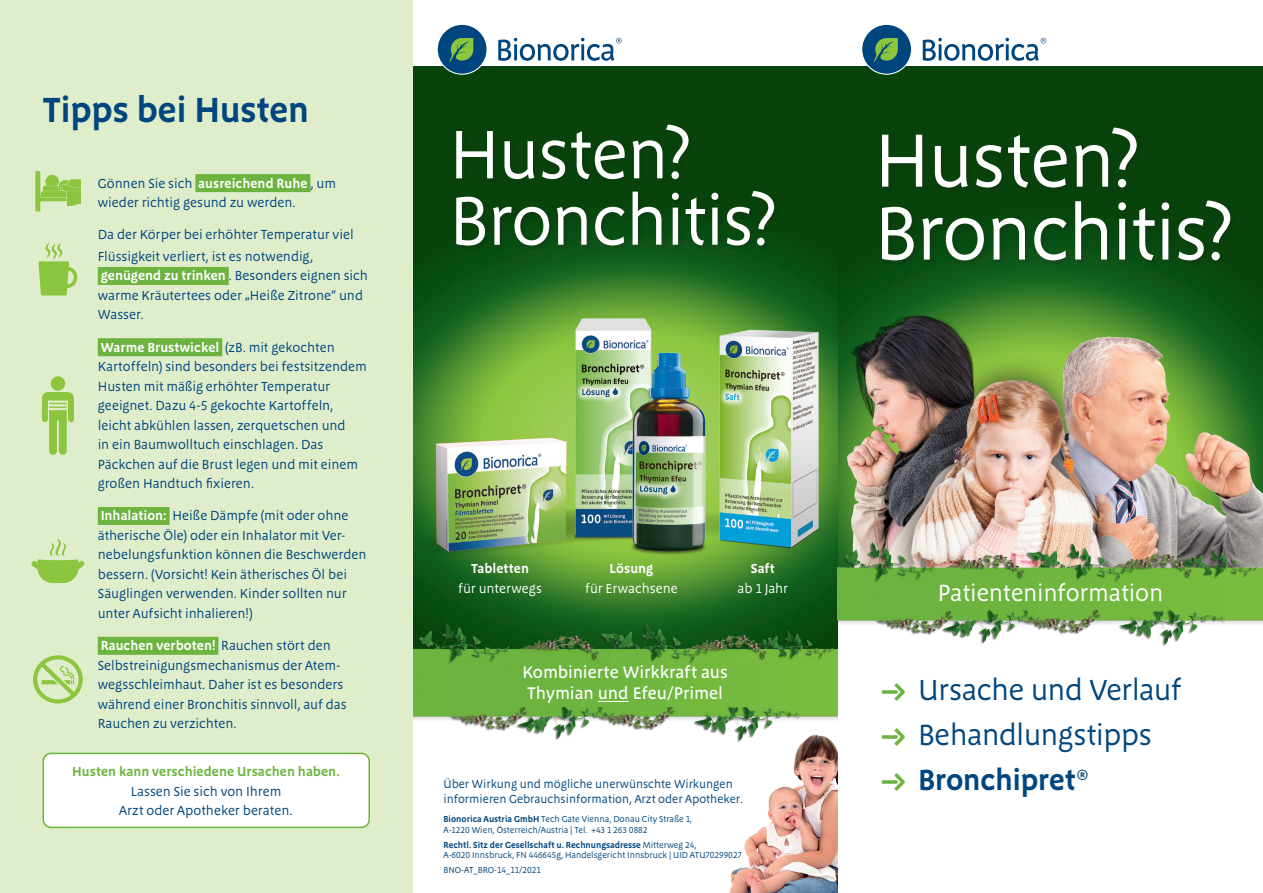
<style>
.page{position:relative;width:1263px;height:893px;background:#fff}
.page>*{position:absolute;margin:0;border:0;box-sizing:border-box;transform-origin:0 0}
.t1{font:77.7px/72.9px "Megano Pro";letter-spacing:-.025em;color:#fff}
.t2{font:70.8px/66.3px "Megano Pro";letter-spacing:-.025em;color:#fff}
.t3{font:600 36px "Megano Pro";letter-spacing:-.015em;color:#00467e}
.t4{font:30px "Megano Pro";letter-spacing:-.02em;color:#00467e}
.t5{font:600 30px "Megano Pro";letter-spacing:-.01em;color:#00467e}
.t6{font:24px "Megano Pro";letter-spacing:-.01em;color:#fff}
.t7{font:500 17.4px/20.9px "Megano Pro";letter-spacing:-.005em;color:#fff}
.t8{font:13.5px/19.5px "Megano Pro";letter-spacing:-.005em;color:#00467e}
.t9{font:600 13.5px "Megano Pro";letter-spacing:.005em;color:#6cb43f}
.t10{font:13.5px "Megano Pro";color:#fff}
.t11{font:600 13.5px "Megano Pro";letter-spacing:.005em;color:#fff}
.t12{font:12px/15px "Megano Pro";color:#00467e}
.t13{font:9px/10.5px "Megano Pro";color:#00467e}
.s1{font-weight:600;color:#fff}
.s2{font-weight:600}
.s3{font-weight:600;color:#6cb43f}
.s4{color:#6cb43f}
</style>
<div class="page">
<img style="left:838px;top:190px;width:425px;height:163px">
<div style="left:412px;top:66px;width:851px;height:124px;background:#07430a"></div>
<img style="left:1020px;top:318px;width:243px;height:217px">
<svg style="left:861px;top:24px;width:51px;height:51px"></svg>
<div style="left:862px;top:25px;width:49px;height:49px;background:#00467e;border-radius:50%"></div>
<svg style="left:874px;top:38px;width:24px;height:24px"></svg>
<svg style="left:923px;top:38px;width:123px;height:23px"></svg>
<div style="left:880px;top:126px;width:358px;height:142px;background:#231f20;opacity:.25"></div>
<img style="left:412px;top:138px;width:426px;height:474px">
<img style="left:715px;top:320px;width:108px;height:239px">
<img style="left:551px;top:300px;width:124px;height:266px">
<img style="left:614px;top:347px;width:107px;height:219px">
<img style="left:412px;top:438px;width:413px;height:119px">
<img style="left:436px;top:438px;width:131px;height:114px">
<svg style="left:437px;top:24px;width:51px;height:51px"></svg>
<div style="left:438px;top:25px;width:48px;height:49px;background:#00467e;border-radius:50%"></div>
<svg style="left:449px;top:38px;width:24px;height:24px"></svg>
<svg style="left:498px;top:38px;width:124px;height:23px"></svg>
<img style="left:729px;top:749px;width:109px;height:144px">
<div style="left:455px;top:123px;width:326px;height:129px;background:#07430a"></div>
<img style="left:838px;top:427px;width:46px;height:108px">
<img style="left:838px;top:307px;width:151px;height:120px">
<div style="left:884px;top:353px;width:248px;height:277px;background:#231f20;opacity:.85"></div>
<img style="left:897px;top:366px;width:218px;height:169px">
<img style="left:838px;top:535px;width:425px;height:59px">
<img style="left:838px;top:594px;width:425px;height:52px">
<img style="left:412px;top:706px;width:426px;height:43px">
<img style="left:412px;top:612px;width:426px;height:52px">
<img style="left:412px;top:664px;width:426px;height:42px">
<hr style="left:598px;top:701px;width:31px;height:1px;background:#fff">
<div style="left:0;top:0;width:412px;height:893px;background:#dfedcb"></div>
<div style="left:195px;top:174px;width:115px;height:18px;background:#6cb43f"></div>
<div style="left:98px;top:267px;width:131px;height:18px;background:#6cb43f"></div>
<div style="left:98px;top:338px;width:124px;height:18px;background:#6cb43f"></div>
<div style="left:98px;top:507px;width:72px;height:18px;background:#6cb43f"></div>
<div style="left:98px;top:637px;width:120px;height:18px;background:#6cb43f"></div>
<div style="left:43px;top:753px;width:326px;height:74px;background:#fff;border-radius:8px"></div>
<div style="left:43px;top:753px;width:327px;height:75px;border:2px solid #6cb43f;border-radius:8px"></div>
<svg style="left:31px;top:539px;width:54px;height:44px"></svg>
<svg style="left:33px;top:655px;width:50px;height:48px"></svg>
<svg style="left:39px;top:243px;width:39px;height:52px"></svg>
<div style="left:51px;top:376px;width:14px;height:15px;background:#8bc63e;border-radius:50%"></div>
<svg style="left:42px;top:392px;width:32px;height:63px"></svg>
<svg style="left:36px;top:171px;width:44px;height:40px"></svg>
<h3 class="t3" style="left:43px;top:89px;width:268px">Tipps bei Husten</h3>
<p class="t8" style="left:98px;top:173px;width:240px">Gönnen Sie sich <span class="s1">ausreichend Ruhe</span> , um wieder richtig gesund zu werden.</p>
<p class="t8" style="left:98px;top:224px;width:257px;line-height:21.6px">Da der Körper bei erhöhter Temperatur viel<br>Flüssigkeit verliert, ist es notwendig,</p>
<p class="t8" style="left:98px;top:266px;width:272px"><span class="s1">genügend zu trinken</span> . Besonders eignen sich warme Kräutertees oder „Heiße Zitrone“ und<br>Wasser.</p>
<p class="t8" style="left:98px;top:337px;width:271px"><span class="s1">Warme Brustwickel</span> (zB. mit gekochten Kartoffeln) sind besonders bei festsitzendem Husten mit mäßig erhöhter Temperatur geeignet. Dazu 4-5 gekochte Kartoffeln, leicht abkühlen lassen, zerquetschen und<br>in ein Baumwolltuch einschlagen. Das Päckchen auf die Brust legen und mit einem großen Handtuch fixieren.</p>
<p class="t8" style="left:98px;top:506px;width:270px"><span class="s1">Inhalation:</span> Heiße Dämpfe (mit oder ohne ätherische Öle) oder ein Inhalator mit Ver&shy;nebelungsfunktion können die Beschwerden bessern. (Vorsicht! Kein ätherisches Öl bei Säuglingen verwenden. Kinder sollten nur unter Aufsicht inhalieren!)</p>
<p class="t8" style="left:98px;top:636px;width:250px"><span class="s1">Rauchen verboten!</span> Rauchen stört den Selbstreinigungsmechanismus der Atem&shy;wegsschleimhaut. Daher ist es besonders während einer Bronchitis sinnvoll, auf das Rauchen zu verzichten.</p>
<p class="t9" style="left:72px;top:764px;width:269px">Husten kann verschiedene Ursachen haben.</p>
<p class="t8" style="left:119px;top:781px;width:175px;text-align:center">Lassen Sie sich von Ihrem<br>Arzt oder Apotheker beraten.</p>
<h2 class="t2" style="left:449px;top:122px;width:329px">Husten?<br>Bronchitis?</h2>
<h1 class="t1" style="left:874px;top:125px;width:361px">Husten?<br>Bronchitis?</h1>
<p class="t11" style="left:471px;top:561px;width:59px">Tabletten</p>
<p class="t10" style="left:458px;top:580px;width:85px">für unterwegs</p>
<p class="t11" style="left:610px;top:561px;width:45px">Lösung</p>
<p class="t10" style="left:585px;top:580px;width:94px">für Erwachsene</p>
<p class="t11" style="left:751px;top:561px;width:26px">Saft</p>
<p class="t10" style="left:738px;top:580px;width:52px">ab 1 Jahr</p>
<h3 class="t6" style="left:938px;top:579px;width:227px">Patienteninformation</h3>
<p class="t7" style="left:522px;top:662px;width:207px">Kombinierte Wirkkraft aus<br>Thymian und Efeu/Primel</p>
<p class="t12" style="left:443px;top:777px;width:301px">Über Wirkung und mögliche unerwünschte Wirkungen informieren Gebrauchsinformation, Arzt oder Apotheker.</p>
<p class="t13" style="left:443px;top:814px;width:250px"><span class="s2">Bionorica Austria GmbH</span> Tech Gate Vienna, Donau City Straße 1,<br>A-1220 Wien, Österreich/Austria | Tel. +43 1 263 0882</p>
<p class="t13" style="left:443px;top:839px;width:300px"><span class="s2">Rechtl. Sitz der Gesellschaft u. Rechnungsadresse</span> Mitterweg 24,<br>A-6020 Innsbruck, FN 446645g, Handelsgericht Innsbruck | UID ATU70299027</p>
<p class="t13" style="left:443px;top:864px;width:99px">BNO-AT_BRO-14_11/2021</p>
<h3 class="t4" style="left:881px;top:672px;width:302px"><span class="s3">→</span> Ursache und Verlauf</h3>
<h3 class="t4" style="left:881px;top:717px;width:272px"><span class="s3">→</span> Behandlungstipps</h3>
<h3 class="t5" style="left:881px;top:762px;width:209px"><span class="s4">→</span> Bronchipret®</h3>
</div>
